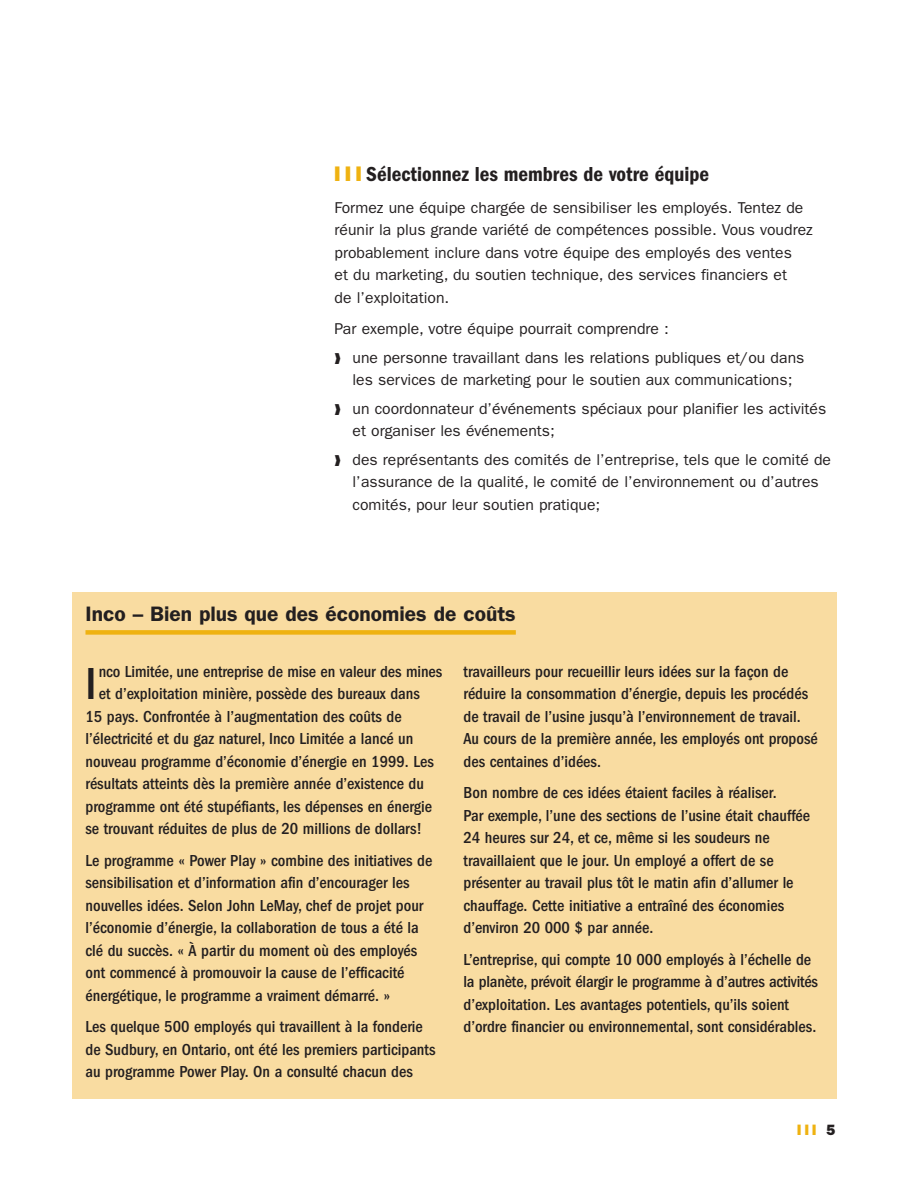
<style>
.page{position:relative;width:918px;height:1188px;background:#fff}
.page>*{position:absolute;margin:0;border:0;box-sizing:border-box;transform-origin:0 0}
.t1{font:500 condensed 46.5px "Franklin Gothic";color:#231f20}
.t2{font:600 condensed 21px "Franklin Gothic";color:#231f20}
.t3{font:600 21px "Franklin Gothic";color:#231f20}
.t4{font:500 condensed 16.5px/22.5px "Franklin Gothic";color:#231f20}
.t5{font:15.75px/22.5px "Franklin Gothic";color:#231f20}
.t6{font:800 15px "Franklin Gothic";color:#231f20}
.s1{color:#efb211}
</style>
<div class="page">
<div style="left:72px;top:592px;width:765px;height:506px;background:#f9dca1"></div>
<div style="left:86px;top:630px;width:430px;height:5px;background:#efb211"></div>
<p class="t2" style="left:334px;top:167px;width:376px"><span class="s1">❙</span> <span class="s1">❙</span> <span class="s1">❙</span> Sélectionnez les membres de votre équipe</p>
<p class="t5" style="left:334px;top:198px;width:480px">Formez une équipe chargée de sensibiliser les employés. Tentez de réunir la plus grande variété de compétences possible. Vous voudrez probablement inclure dans votre équipe des employés des ventes<br>et du marketing, du soutien technique, des services financiers et<br>de l’exploitation.</p>
<p class="t5" style="left:334px;top:316px;width:471px;line-height:28.5px">Par exemple, votre équipe pourrait comprendre :<br>❱ une personne travaillant dans les relations publiques et/ou dans</p>
<p class="t5" style="left:334px;top:367px;width:493px;line-height:28.5px;text-indent:18px">les services de marketing pour le soutien aux communications;<br>❱ un coordonnateur d’événements spéciaux pour planifier les activités</p>
<p class="t5" style="left:334px;top:418px;width:498px;line-height:28.5px;text-indent:18px">et organiser les événements;<br>❱ des représentants des comités de l’entreprise, tels que le comité de</p>
<p class="t5" style="left:352px;top:472px;width:468px">l’assurance de la qualité, le comité de l’environnement ou d’autres comités, pour leur soutien pratique;</p>
<p class="t3" style="left:86px;top:607px;width:432px">Inco – Bien plus que des économies de coûts</p>
<h1 class="t1" style="left:86px;top:668px;width:13px">I</h1>
<p class="t4" style="left:99px;top:661px;width:345px">nco Limitée, une entreprise de mise en valeur des mines</p>
<p class="t4" style="left:99px;top:684px;width:323px">et d’exploitation minière, possède des bureaux dans</p>
<p class="t4" style="left:86px;top:706px;width:318px">15 pays. Confrontée à l’augmentation des coûts de</p>
<p class="t4" style="left:86px;top:729px;width:330px">l’électricité et du gaz naturel, Inco Limitée a lancé un</p>
<p class="t4" style="left:86px;top:751px;width:350px">nouveau programme d’économie d’énergie en 1999. Les</p>
<p class="t4" style="left:86px;top:774px;width:340px">résultats atteints dès la première année d’existence du</p>
<p class="t4" style="left:86px;top:796px;width:348px">programme ont été stupéfiants, les dépenses en énergie</p>
<p class="t4" style="left:86px;top:819px;width:338px">se trouvant réduites de plus de 20 millions de dollars!</p>
<p class="t4" style="left:86px;top:850px;width:348px">Le programme « Power Play » combine des initiatives de sensibilisation et d’information afin d’encourager les nouvelles idées. Selon John LeMay, chef de projet pour l’économie d’énergie, la collaboration de tous a été la clé du succès. « À partir du moment où des employés ont commencé à promouvoir la cause de l’efficacité énergétique, le programme a vraiment démarré. »</p>
<p class="t4" style="left:86px;top:1017px;width:352px">Les quelque 500 employés qui travaillent à la fonderie de Sudbury, en Ontario, ont été les premiers participants au programme Power Play. On a consulté chacun des</p>
<p class="t4" style="left:464px;top:661px;width:356px">travailleurs pour recueillir leurs idées sur la façon de réduire la consommation d’énergie, depuis les procédés de travail de l’usine jusqu’à l’environnement de travail.<br>Au cours de la première année, les employés ont proposé des centaines d’idées.</p>
<p class="t4" style="left:464px;top:783px;width:348px">Bon nombre de ces idées étaient faciles à réaliser.<br>Par exemple, l’une des sections de l’usine était chauffée 24 heures sur 24, et ce, même si les soudeurs ne travaillaient que le jour. Un employé a offert de se présenter au travail plus tôt le matin afin d’allumer le chauffage. Cette initiative a entraîné des économies d’environ 20 000 $ par année.</p>
<p class="t4" style="left:464px;top:949px;width:356px">L’entreprise, qui compte 10 000 employés à l’échelle de la planète, prévoit élargir le programme à d’autres activités d’exploitation. Les avantages potentiels, qu’ils soient d’ordre financier ou environnemental, sont considérables.</p>
<p class="t6" style="left:797px;top:1125px;width:40px"><span class="s1">❙❙❙</span> 5</p>
</div>
